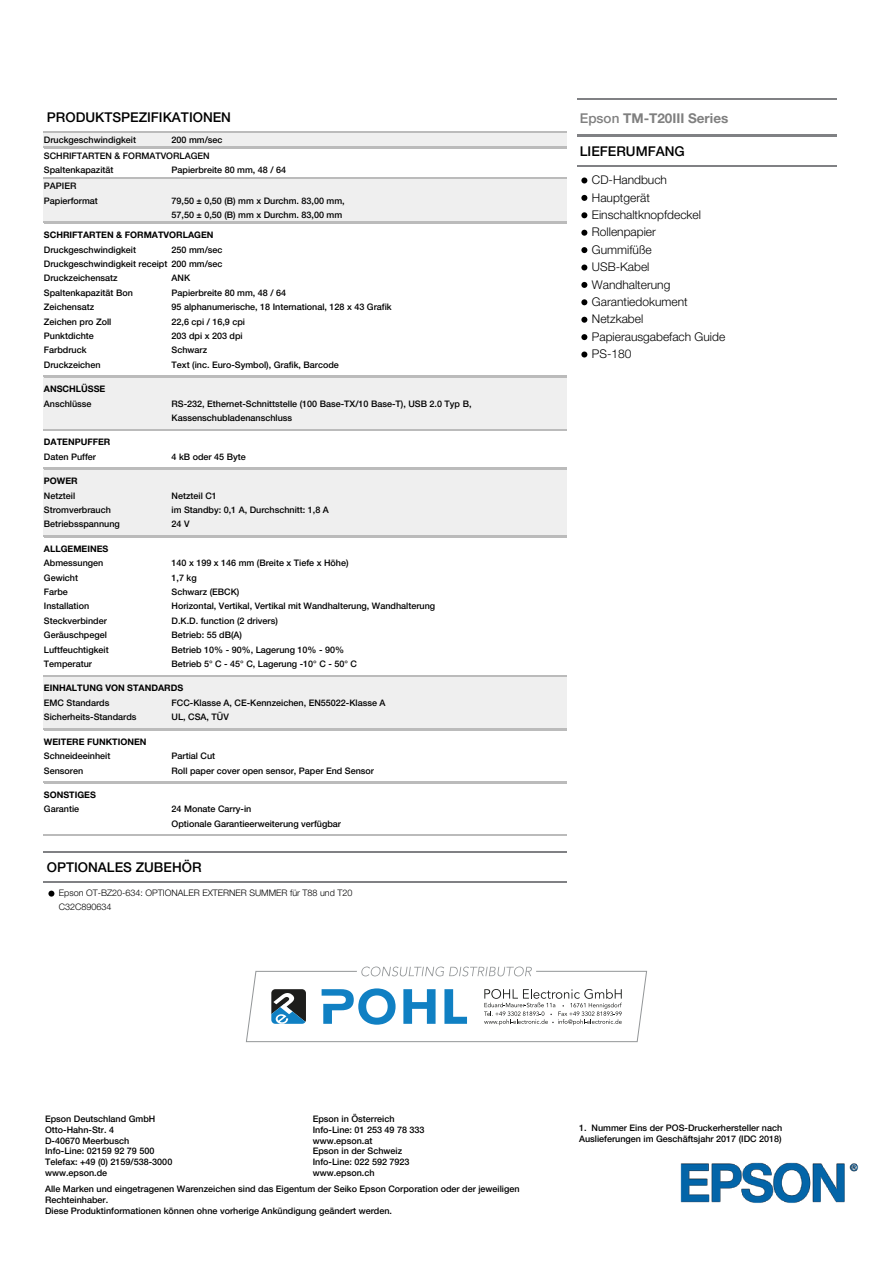
<style>
.page{position:relative;width:893px;height:1263px;background:#fff}
.page>*{position:absolute;margin:0;border:0;box-sizing:border-box;transform-origin:0 0}
.t1{font:500 13.5px "Helvetica Neue";color:#000}
.t2{font:700 13.5px "Helvetica Neue";color:#808080}
.t3{font:300 12px/17.4px "Helvetica Neue";color:#000}
.t4{font:500 9px/10.8px "Helvetica Neue";color:#000}
.t5{font:700 9px "Helvetica Neue";color:#000}
.t6{font:300 9px/13.8px "Helvetica Neue";color:#000}
.s1{font-weight:500}
</style>
<div class="page">
<div style="left:44px;top:132px;width:523px;height:15px;background:#efefef"></div>
<hr style="left:44px;top:131px;width:127px;height:2px;background:#bbb">
<hr style="left:171px;top:131px;width:198px;height:2px;background:#bbb">
<hr style="left:369px;top:131px;width:198px;height:2px;background:#bbb">
<hr style="left:44px;top:147px;width:127px;height:2px;background:#bbb">
<hr style="left:171px;top:147px;width:198px;height:2px;background:#bbb">
<hr style="left:369px;top:147px;width:198px;height:2px;background:#bbb">
<div style="left:44px;top:178px;width:523px;height:44px;background:#efefef"></div>
<hr style="left:44px;top:177px;width:523px;height:1px;background:#bbb">
<hr style="left:44px;top:178px;width:127px;height:1px;background:#bbb">
<hr style="left:171px;top:178px;width:198px;height:1px;background:#bbb">
<hr style="left:369px;top:178px;width:198px;height:1px;background:#bbb">
<hr style="left:44px;top:222px;width:127px;height:2px;background:#bbb">
<hr style="left:171px;top:222px;width:396px;height:2px;background:#bbb">
<div style="left:44px;top:377px;width:523px;height:52px;background:#efefef"></div>
<hr style="left:44px;top:376px;width:127px;height:2px;background:#bbb">
<hr style="left:171px;top:376px;width:396px;height:2px;background:#bbb">
<hr style="left:44px;top:429px;width:523px;height:1px;background:#bbb">
<hr style="left:44px;top:430px;width:127px;height:1px;background:#bbb">
<hr style="left:171px;top:430px;width:396px;height:1px;background:#bbb">
<div style="left:44px;top:469px;width:523px;height:66px;background:#efefef"></div>
<hr style="left:44px;top:468px;width:127px;height:2px;background:#bbb">
<hr style="left:171px;top:468px;width:396px;height:2px;background:#bbb">
<hr style="left:44px;top:535px;width:523px;height:2px;background:#bbb">
<hr style="left:44px;top:536px;width:127px;height:2px;background:#bbb">
<hr style="left:171px;top:536px;width:396px;height:2px;background:#bbb">
<div style="left:44px;top:676px;width:523px;height:52px;background:#efefef"></div>
<hr style="left:44px;top:675px;width:523px;height:1px;background:#bbb">
<hr style="left:44px;top:676px;width:127px;height:1px;background:#bbb">
<hr style="left:171px;top:676px;width:396px;height:1px;background:#bbb">
<hr style="left:44px;top:728px;width:523px;height:2px;background:#bbb">
<hr style="left:44px;top:781px;width:523px;height:2px;background:#bbb">
<hr style="left:44px;top:834px;width:523px;height:2px;background:#bbb">
<hr style="left:44px;top:782px;width:127px;height:2px;background:#bbb">
<hr style="left:171px;top:782px;width:396px;height:2px;background:#bbb">
<hr style="left:44px;top:851px;width:523px;height:1px;background:#808184">
<hr style="left:44px;top:881px;width:523px;height:1px;background:#808184">
<svg style="left:48px;top:891px;width:6px;height:6px"></svg>
<hr style="left:577px;top:98px;width:259px;height:1px;background:#808184">
<hr style="left:577px;top:134px;width:259px;height:1px;background:#808184">
<hr style="left:577px;top:135px;width:259px;height:2px;background:#808184">
<hr style="left:577px;top:165px;width:259px;height:2px;background:#808184">
<svg style="left:581px;top:177px;width:6px;height:6px"></svg>
<svg style="left:581px;top:195px;width:6px;height:6px"></svg>
<svg style="left:581px;top:212px;width:6px;height:6px"></svg>
<svg style="left:581px;top:230px;width:6px;height:6px"></svg>
<svg style="left:581px;top:247px;width:6px;height:6px"></svg>
<svg style="left:581px;top:264px;width:6px;height:6px"></svg>
<svg style="left:581px;top:282px;width:6px;height:6px"></svg>
<svg style="left:581px;top:299px;width:6px;height:6px"></svg>
<svg style="left:581px;top:317px;width:6px;height:6px"></svg>
<svg style="left:581px;top:334px;width:6px;height:6px"></svg>
<svg style="left:581px;top:351px;width:6px;height:7px"></svg>
<img style="left:680px;top:1162px;width:179px;height:41px">
<svg style="left:246px;top:966px;width:401px;height:76px"></svg>
<h1 class="t1" style="left:47px;top:109px;width:186px">PRODUKTSPEZIFIKATIONEN</h1>
<p class="t4" style="left:44px;top:134px;width:94px">Druckgeschwindigkeit</p>
<p class="t4" style="left:44px;top:132px;width:180px;line-height:15.9px;text-indent:128px">200 mm/sec<br>SCHRIFTARTEN &amp; FORMATVORLAGEN</p>
<p class="t4" style="left:44px;top:165px;width:71px">Spaltenkapazität</p>
<p class="t4" style="left:171px;top:165px;width:116px">Papierbreite 80 mm, 48 / 64</p>
<p class="t4" style="left:44px;top:179px;width:56px;line-height:14.4px">PAPIER<br>Papierformat</p>
<p class="t4" style="left:171px;top:193px;width:175px;line-height:14.4px">79,50 ± 0,50 (B) mm x Durchm. 83,00 mm,<br>57,50 ± 0,50 (B) mm x Durchm. 83,00 mm</p>
<p class="t5" style="left:44px;top:229px;width:171px">SCHRIFTARTEN &amp; FORMATVORLAGEN</p>
<p class="t4" style="left:44px;top:244px;width:94px">Druckgeschwindigkeit</p>
<p class="t4" style="left:44px;top:242px;width:180px;line-height:14.4px;text-align:justify;text-indent:128px">250 mm/sec Druckgeschwindigkeit receipt 200 mm/sec Druckzeichensatz</p>
<p class="t4" style="left:171px;top:273px;width:20px">ANK</p>
<p class="t4" style="left:44px;top:287px;width:91px">Spaltenkapazität Bon</p>
<p class="t4" style="left:171px;top:287px;width:116px">Papierbreite 80 mm, 48 / 64</p>
<p class="t4" style="left:44px;top:301px;width:52px">Zeichensatz</p>
<p class="t4" style="left:171px;top:301px;width:222px">95 alphanumerische, 18 International, 128 x 43 Grafik</p>
<p class="t4" style="left:44px;top:316px;width:69px">Zeichen pro Zoll</p>
<p class="t4" style="left:171px;top:316px;width:75px">22,6 cpi / 16,9 cpi</p>
<p class="t4" style="left:44px;top:330px;width:52px">Punktdichte</p>
<p class="t4" style="left:171px;top:330px;width:73px">203 dpi x 203 dpi</p>
<p class="t4" style="left:44px;top:345px;width:44px">Farbdruck</p>
<p class="t4" style="left:171px;top:345px;width:37px">Schwarz</p>
<p class="t4" style="left:44px;top:359px;width:58px">Druckzeichen</p>
<p class="t4" style="left:171px;top:359px;width:169px">Text (inc. Euro-Symbol), Grafik, Barcode</p>
<p class="t5" style="left:44px;top:383px;width:63px">ANSCHLÜSSE</p>
<p class="t4" style="left:44px;top:398px;width:49px">Anschlüsse</p>
<p class="t4" style="left:171px;top:396px;width:301px;line-height:14.4px">RS-232, Ethernet-Schnittstelle (100 Base-TX/10 Base-T), USB 2.0 Typ B,<br>Kassenschubladenanschluss</p>
<p class="t5" style="left:44px;top:437px;width:68px">DATENPUFFER</p>
<p class="t4" style="left:44px;top:451px;width:54px">Daten Puffer</p>
<p class="t4" style="left:171px;top:451px;width:76px">4 kB oder 45 Byte</p>
<p class="t5" style="left:44px;top:475px;width:35px">POWER</p>
<p class="t4" style="left:44px;top:490px;width:33px">Netzteil</p>
<p class="t4" style="left:171px;top:490px;width:47px">Netzteil C1</p>
<p class="t4" style="left:44px;top:504px;width:69px">Stromverbrauch</p>
<p class="t4" style="left:171px;top:504px;width:159px">im Standby: 0,1 A, Durchschnitt: 1,8 A</p>
<p class="t4" style="left:44px;top:519px;width:78px">Betriebsspannung</p>
<p class="t4" style="left:171px;top:519px;width:20px">24 V</p>
<p class="t5" style="left:44px;top:543px;width:66px">ALLGEMEINES</p>
<p class="t4" style="left:44px;top:558px;width:61px">Abmessungen</p>
<p class="t4" style="left:171px;top:558px;width:179px">140 x 199 x 146 mm (Breite x Tiefe x Höhe)</p>
<p class="t4" style="left:44px;top:572px;width:36px">Gewicht</p>
<p class="t4" style="left:171px;top:572px;width:27px">1,7 kg</p>
<p class="t4" style="left:44px;top:586px;width:26px">Farbe</p>
<p class="t4" style="left:171px;top:586px;width:69px">Schwarz (EBCK)</p>
<p class="t4" style="left:44px;top:601px;width:47px">Installation</p>
<p class="t4" style="left:171px;top:601px;width:265px">Horizontal, Vertikal, Vertikal mit Wandhalterung, Wandhalterung</p>
<p class="t4" style="left:44px;top:615px;width:65px">Steckverbinder</p>
<p class="t4" style="left:171px;top:615px;width:108px">D.K.D. function (2 drivers)</p>
<p class="t4" style="left:44px;top:630px;width:65px">Geräuschpegel</p>
<p class="t4" style="left:171px;top:630px;width:72px">Betrieb: 55 dB(A)</p>
<p class="t4" style="left:44px;top:644px;width:66px">Luftfeuchtigkeit</p>
<p class="t4" style="left:171px;top:644px;width:174px">Betrieb 10% - 90%, Lagerung 10% - 90%</p>
<p class="t4" style="left:44px;top:658px;width:50px">Temperatur</p>
<p class="t4" style="left:171px;top:658px;width:187px">Betrieb 5° C - 45° C, Lagerung -10° C - 50° C</p>
<p class="t5" style="left:44px;top:683px;width:141px">EINHALTUNG VON STANDARDS</p>
<p class="t4" style="left:44px;top:697px;width:67px">EMC Standards</p>
<p class="t4" style="left:171px;top:697px;width:216px">FCC-Klasse A, CE-Kennzeichen, EN55022-Klasse A</p>
<p class="t4" style="left:44px;top:712px;width:94px">Sicherheits-Standards</p>
<p class="t4" style="left:171px;top:712px;width:59px">UL, CSA, TÜV</p>
<p class="t5" style="left:44px;top:736px;width:104px">WEITERE FUNKTIONEN</p>
<p class="t4" style="left:44px;top:750px;width:68px">Schneideeinheit</p>
<p class="t4" style="left:171px;top:750px;width:45px">Partial Cut</p>
<p class="t4" style="left:44px;top:765px;width:41px">Sensoren</p>
<p class="t4" style="left:171px;top:765px;width:204px">Roll paper cover open sensor, Paper End Sensor</p>
<p class="t5" style="left:44px;top:789px;width:54px">SONSTIGES</p>
<p class="t4" style="left:44px;top:804px;width:37px">Garantie</p>
<p class="t4" style="left:171px;top:802px;width:171px;line-height:14.4px">24 Monate Carry-in<br>Optionale Garantieerweiterung verfügbar</p>
<h1 class="t1" style="left:47px;top:859px;width:156px">OPTIONALES ZUBEHÖR</h1>
<p class="t6" style="left:59px;top:886px;width:295px">Epson OT-BZ20-634: OPTIONALER EXTERNER SUMMER für T88 und T20<br>C32C890634</p>
<h1 class="t2" style="left:580px;top:110px;width:150px"><span class="s1">Epson</span> TM-T20III Series</h1>
<h1 class="t1" style="left:580px;top:143px;width:106px">LIEFERUMFANG</h1>
<h2 class="t3" style="left:592px;top:171px;width:135px">CD-Handbuch<br>Hauptgerät<br>Einschaltknopfdeckel<br>Rollenpapier<br>Gummifüße<br>USB-Kabel<br>Wandhalterung<br>Garantiedokument<br>Netzkabel<br>Papierausgabefach Guide<br>PS-180</h2>
<p class="t4" style="left:45px;top:1113px;width:129px">Epson Deutschland GmbH<br>Otto-Hahn-Str. 4<br>D-40670 Meerbusch<br>Info-Line: 02159 92 79 500<br>Telefax: +49 (0) 2159/538-3000 www.epson.de</p>
<p class="t4" style="left:313px;top:1113px;width:113px">Epson in Österreich<br>Info-Line: 01 253 49 78 333 www.epson.at<br>Epson in der Schweiz<br>Info-Line: 022 592 7923 www.epson.ch</p>
<p class="t4" style="left:45px;top:1183px;width:476px">Alle Marken und eingetragenen Warenzeichen sind das Eigentum der Seiko Epson Corporation oder der jeweiligen<br>Rechteinhaber.<br>Diese Produktinformationen können ohne vorherige Ankündigung geändert werden.</p>
<p class="t4" style="left:579px;top:1122px;width:205px">1. Nummer Eins der POS-Druckerhersteller nach<br>Auslieferungen im Geschäftsjahr 2017 (IDC 2018)</p>
</div>
